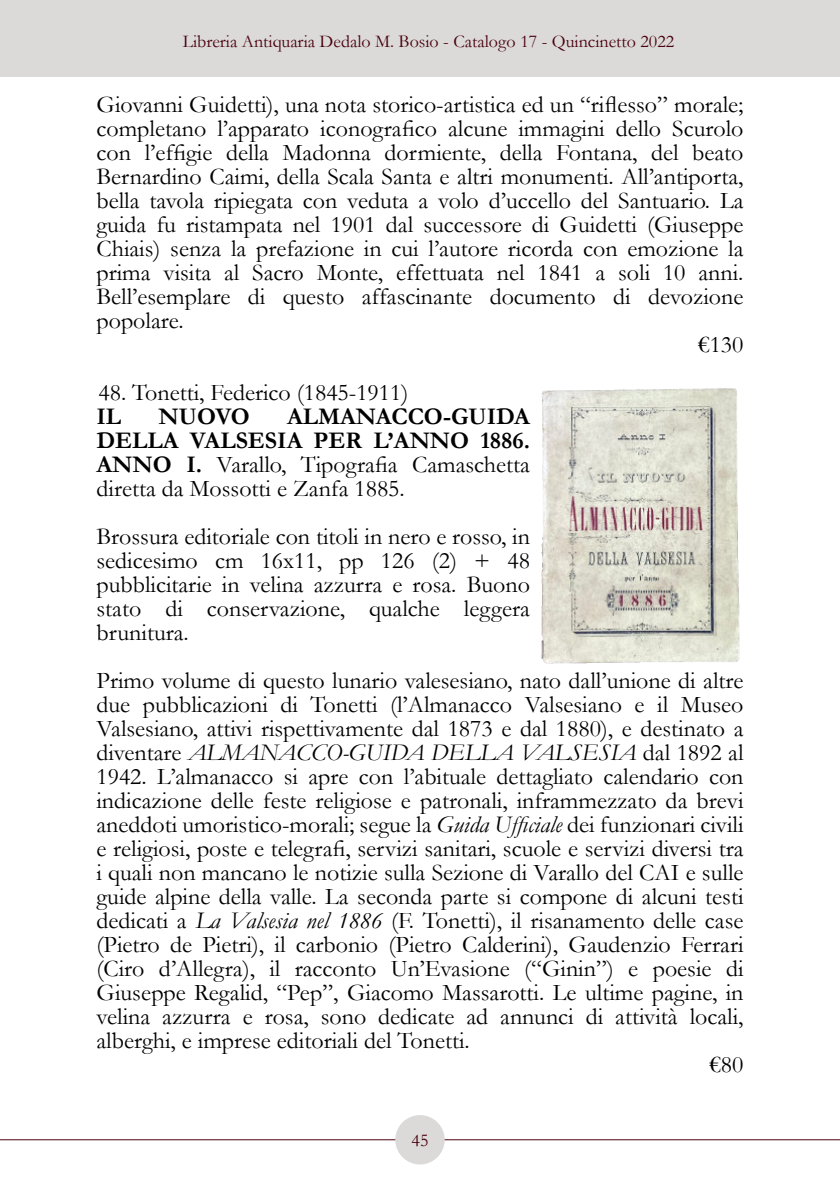
<style>
.page{position:relative;width:840px;height:1191px;background:#fff}
.page>*{position:absolute;margin:0;border:0;box-sizing:border-box;transform-origin:0 0}
.t1{font:24px/24px "Garamond";color:#000;text-align:justify}
.t2{font:italic 24px "Garamond";color:#000}
.t3{font:700 24px "Garamond";color:#000}
.t4{font:18px "Garamond";color:#4a000e}
.s1{font-weight:700}
.s2{font-style:normal}
.s3{font-style:italic}
</style>
<div class="page">
<div style="left:0;top:0;width:839px;height:77px;background:#dbdad8"></div>
<hr style="left:0;top:1139px;width:839px;height:1px;background:#4a000e">
<div style="left:395px;top:1115px;width:49px;height:49px;background:#dbdad8;border-radius:50%"></div>
<img style="left:541px;top:388px;width:199px;height:276px">
<p class="t4" style="left:183px;top:35px;width:492px">Libreria Antiquaria Dedalo M. Bosio - Catalogo 17 - Quincinetto 2022</p>
<p class="t1" style="left:96px;top:95px;width:648px">Giovanni Guidetti), una nota storico-artistica ed un “riflesso” morale;</p>
<p class="t1" style="left:96px;top:119px;width:648px">completano l’apparato iconografico alcune immagini dello Scurolo</p>
<p class="t1" style="left:96px;top:143px;width:648px">con l’effigie della Madonna dormiente, della Fontana, del beato</p>
<p class="t1" style="left:96px;top:167px;width:648px">Bernardino Caimi, della Scala Santa e altri monumenti. All’antiporta,</p>
<p class="t1" style="left:96px;top:191px;width:648px">bella tavola ripiegata con veduta a volo d’uccello del Santuario. La</p>
<p class="t1" style="left:96px;top:215px;width:648px">guida fu ristampata nel 1901 dal successore di Guidetti (Giuseppe</p>
<p class="t1" style="left:96px;top:239px;width:648px">Chiais) senza la prefazione in cui l’autore ricorda con emozione la</p>
<p class="t1" style="left:96px;top:263px;width:648px">prima visita al Sacro Monte, effettuata nel 1841 a soli 10 anni.</p>
<p class="t1" style="left:96px;top:287px;width:648px">Bell’esemplare di questo affascinante documento di devozione</p>
<p class="t1" style="left:96px;top:311px;width:89px">popolare.</p>
<p class="t1" style="left:698px;top:335px;width:47px">€130</p>
<p class="t1" style="left:98px;top:383px;width:311px">48. Tonetti, Federico (1845-1911)</p>
<p class="t3" style="left:96px;top:408px;width:26px">IL</p>
<p class="t3" style="left:158px;top:408px;width:93px">NUOVO</p>
<p class="t1" style="left:96px;top:407px;width:435px;text-indent:190px"><span class="s1">ALMANACCO-GUIDA DELLA VALSESIA PER L’ANNO 1886.<br>ANNO I.</span> Varallo, Tipografia Camaschetta diretta da Mossotti e Zanfa 1885.</p>
<p class="t1" style="left:96px;top:527px;width:435px">Brossura editoriale con titoli in nero e rosso, in sedicesimo cm 16x11, pp 126 (2) + 48 pubblicitarie in velina azzurra e rosa. Buono stato di conservazione, qualche leggera brunitura.</p>
<p class="t1" style="left:96px;top:671px;width:648px">Primo volume di questo lunario valesesiano, nato dall’unione di altre</p>
<p class="t1" style="left:96px;top:695px;width:648px">due pubblicazioni di Tonetti (l’Almanacco Valsesiano e il Museo</p>
<p class="t1" style="left:96px;top:719px;width:648px">Valsesiano, attivi rispettivamente dal 1873 e dal 1880), e destinato a</p>
<p class="t2" style="left:96px;top:744px;width:648px"><span class="s2">diventare</span> ALMANACCO-GUIDA DELLA VALSESIA <span class="s2">dal 1892 al</span></p>
<p class="t1" style="left:96px;top:767px;width:648px">1942. L’almanacco si apre con l’abituale dettagliato calendario con</p>
<p class="t1" style="left:96px;top:791px;width:648px">indicazione delle feste religiose e patronali, inframmezzato da brevi</p>
<p class="t1" style="left:96px;top:815px;width:648px">aneddoti umoristico-morali; segue la <span class="s3">Guida Ufficiale</span> dei funzionari civili</p>
<p class="t1" style="left:96px;top:839px;width:648px">e religiosi, poste e telegrafi, servizi sanitari, scuole e servizi diversi tra</p>
<p class="t1" style="left:96px;top:863px;width:648px">i quali non mancano le notizie sulla Sezione di Varallo del CAI e sulle</p>
<p class="t1" style="left:96px;top:887px;width:648px">guide alpine della valle. La seconda parte si compone di alcuni testi</p>
<p class="t1" style="left:96px;top:911px;width:648px">dedicati a <span class="s3">La Valsesia nel 1886</span> (F. Tonetti), il risanamento delle case</p>
<p class="t1" style="left:96px;top:935px;width:648px">(Pietro de Pietri), il carbonio (Pietro Calderini), Gaudenzio Ferrari</p>
<p class="t1" style="left:96px;top:959px;width:648px">(Ciro d’Allegra), il racconto Un’Evasione (“Ginin”) e poesie di</p>
<p class="t1" style="left:96px;top:983px;width:648px">Giuseppe Regalid, “Pep”, Giacomo Massarotti. Le ultime pagine, in</p>
<p class="t1" style="left:96px;top:1007px;width:648px">velina azzurra e rosa, sono dedicate ad annunci di attività locali,</p>
<p class="t1" style="left:96px;top:1031px;width:374px">alberghi, e imprese editoriali del Tonetti.</p>
<p class="t1" style="left:709px;top:1055px;width:35px">€80</p>
<p class="t4" style="left:411px;top:1133px;width:18px">45</p>
</div>
